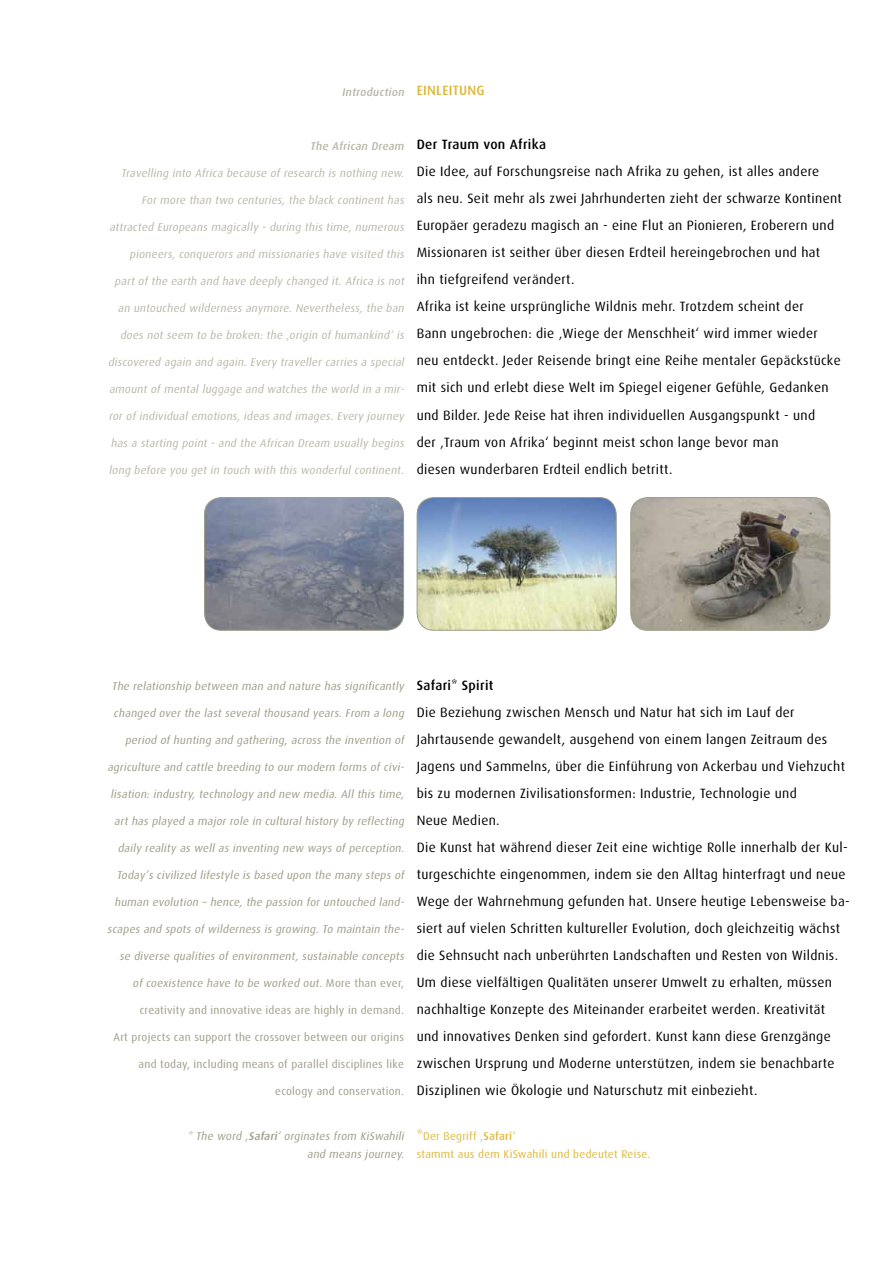
<style>
.page{position:relative;width:893px;height:1263px;background:#fff}
.page>*{position:absolute;margin:0;border:0;box-sizing:border-box;transform-origin:0 0}
.t1{font:13.5px/27px "Dax";letter-spacing:.025em;color:#000}
.t2{font:500 13.5px "Dax";letter-spacing:.025em;color:#000}
.t3{font:500 13.5px "Dax";letter-spacing:.025em;color:#deb839}
.t4{font:italic 11.25px/18px "Dax";color:#9e9c88;text-align:right}
.t5{font:italic 11.25px "Dax";color:#b9b7a8}
.t6{font:11.25px "Dax";letter-spacing:.025em;color:#9e9c88}
.t7{font:11.25px/18px "Dax";letter-spacing:.025em;color:#deb839}
.t8{font:italic 500 11.25px "Dax";color:#b9b7a8}
.s1{font-style:normal}
.s2{font-weight:500}
.s3{font-weight:500;font-size:13.5px}
</style>
<div class="page">
<img style="left:416px;top:497px;width:201px;height:133px">
<svg style="left:630px;top:497px;width:201px;height:133px;background:#969085"></svg>
<svg style="left:204px;top:497px;width:200px;height:133px;background:#7f8594"></svg>
<p class="t8" style="left:342px;top:85px;width:66px">Introduction</p>
<p class="t3" style="left:417px;top:83px;width:69px">EINLEITUNG</p>
<p class="t8" style="left:310px;top:139px;width:97px">The African Dream</p>
<p class="t5" style="left:121px;top:166px;width:287px">Travelling into Africa because of research is nothing new.</p>
<p class="t5" style="left:142px;top:193px;width:266px">For more than two centuries, the black continent has</p>
<p class="t5" style="left:109px;top:220px;width:298px">attracted Europeans magically - during this time, numerous</p>
<p class="t5" style="left:130px;top:247px;width:278px">pioneers, conquerors and missionaries have visited this</p>
<p class="t5" style="left:115px;top:274px;width:293px">part of the earth and have deeply changed it. Africa is not</p>
<p class="t5" style="left:118px;top:301px;width:290px">an untouched wilderness anymore. Nevertheless, the ban</p>
<p class="t5" style="left:120px;top:328px;width:288px">does not seem to be broken: the ‚origin of humankind‘ is</p>
<p class="t5" style="left:108px;top:355px;width:300px">discovered again and again. Every traveller carries a special</p>
<p class="t5" style="left:109px;top:382px;width:299px">amount of mental luggage and watches the world in a mir-</p>
<p class="t5" style="left:109px;top:409px;width:299px">ror of individual emotions, ideas and images. Every journey</p>
<p class="t5" style="left:111px;top:436px;width:297px">has a starting point - and the African Dream usually begins</p>
<p class="t5" style="left:109px;top:463px;width:299px">long before you get in touch with this wonderful continent.</p>
<p class="t2" style="left:417px;top:137px;width:131px">Der Traum von Afrika</p>
<p class="t1" style="left:417px;top:158px;width:427px">Die Idee, auf Forschungsreise nach Afrika zu gehen, ist alles andere<br>als neu. Seit mehr als zwei Jahrhunderten zieht der schwarze Kontinent Europäer geradezu magisch an - eine Flut an Pionieren, Eroberern und Missionaren ist seither über diesen Erdteil hereingebrochen und hat<br>ihn tiefgreifend verändert.<br>Afrika ist keine ursprüngliche Wildnis mehr. Trotzdem scheint der<br>Bann ungebrochen: die ‚Wiege der Menschheit‘ wird immer wieder neu entdeckt. Jeder Reisende bringt eine Reihe mentaler Gepäckstücke mit sich und erlebt diese Welt im Spiegel eigener Gefühle, Gedanken und Bilder. Jede Reise hat ihren individuellen Ausgangspunkt - und<br>der ‚Traum von Afrika‘ beginnt meist schon lange bevor man<br>diesen wunderbaren Erdteil endlich betritt.</p>
<p class="t4" style="left:112px;top:677px;width:296px">The relationship between man and nature has significantly</p>
<p class="t4" style="left:114px;top:704px;width:294px">changed over the last several thousand years. From a long</p>
<p class="t4" style="left:125px;top:731px;width:283px">period of hunting and gathering, across the invention of</p>
<p class="t4" style="left:107px;top:758px;width:300px">agriculture and cattle breeding to our modern forms of civi-</p>
<p class="t4" style="left:111px;top:785px;width:297px">lisation: industry, technology and new media. All this time,</p>
<p class="t4" style="left:114px;top:812px;width:293px">art has played a major role in cultural history by reflecting</p>
<p class="t4" style="left:118px;top:839px;width:290px">daily reality as well as inventing new ways of perception.</p>
<p class="t4" style="left:117px;top:866px;width:291px">Today’s civilized lifestyle is based upon the many steps of</p>
<p class="t4" style="left:114px;top:893px;width:293px">human evolution – hence, the passion for untouched land-</p>
<p class="t4" style="left:107px;top:920px;width:300px">scapes and spots of wilderness is growing. To maintain the-</p>
<p class="t4" style="left:119px;top:947px;width:288px">se diverse qualities of environment, sustainable concepts</p>
<p class="t4" style="left:133px;top:974px;width:273px">of coexistence have to be worked out. <span class="s1">M o r e t h a n e v e r,</span></p>
<p class="t6" style="left:140px;top:1003px;width:266px">creativity and innovative ideas are highly in demand.</p>
<p class="t6" style="left:113px;top:1030px;width:292px">Art projects can support the crossover between our origins</p>
<p class="t6" style="left:138px;top:1057px;width:267px">and today, including means of parallel disciplines like</p>
<p class="t6" style="left:275px;top:1084px;width:130px">ecology and conservation.</p>
<p class="t4" style="left:187px;top:1127px;width:220px">* The word ‚<span class="s2">Safari</span>‘ orginates from KiSwahili and means journey.</p>
<p class="t2" style="left:417px;top:677px;width:78px">Safari* Spirit</p>
<p class="t1" style="left:417px;top:698px;width:435px">Die Beziehung zwischen Mensch und Natur hat sich im Lauf der Jahrtausende gewandelt, ausgehend von einem langen Zeitraum des Jagens und Sammelns, über die Einführung von Ackerbau und Viehzucht bis zu modernen Zivilisationsformen: Industrie, Technologie und<br>Neue Medien.<br>Die Kunst hat während dieser Zeit eine wichtige Rolle innerhalb der Kul&shy;turgeschichte eingenommen, indem sie den Alltag hinterfragt und neue Wege der Wahrnehmung gefunden hat. Unsere heutige Lebensweise ba&shy;siert auf vielen Schritten kultureller Evolution, doch gleichzeitig wächst die Sehnsucht nach unberührten Landschaften und Resten von Wildnis.<br>Um diese vielfältigen Qualitäten unserer Umwelt zu erhalten, müssen nachhaltige Konzepte des Miteinander erarbeitet werden. Kreativität und innovatives Denken sind gefordert. Kunst kann diese Grenzgänge zwischen Ursprung und Moderne unterstützen, indem sie benachbarte Disziplinen wie Ökologie und Naturschutz mit einbezieht.</p>
<p class="t7" style="left:417px;top:1127px;width:235px"><span class="s3">*</span>Der Begriff ‚<span class="s2">Safari</span>‘<br>stammt aus dem KiSwahili und bedeutet Reise.</p>
</div>
